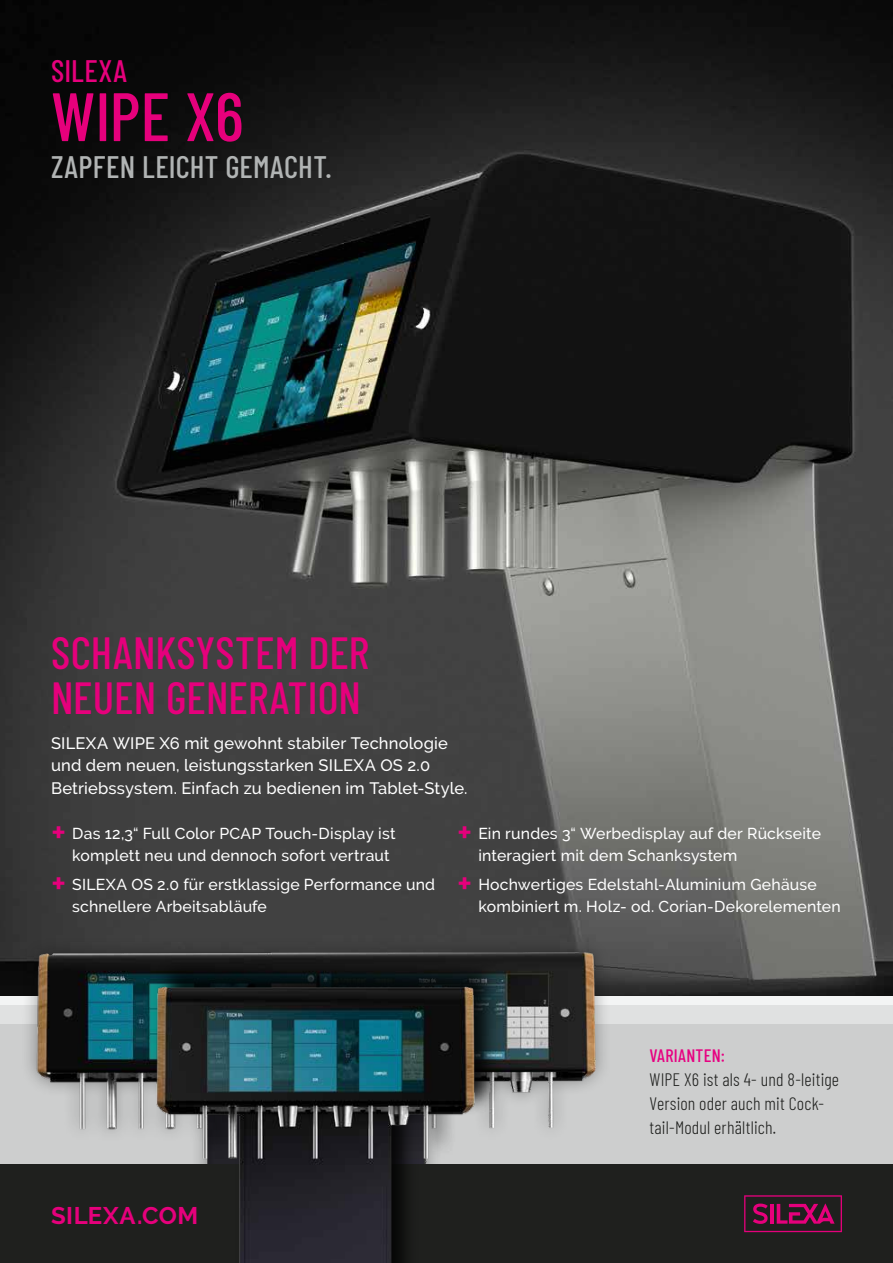
<style>
.page{position:relative;width:893px;height:1263px;background:#fff}
.page>*{position:absolute;margin:0;border:0;box-sizing:border-box;transform-origin:0 0}
.t1{font:500 68.25px "Barlow Condensed";letter-spacing:-.005em;color:#e6007c}
.t2{font:500 45px/45px "Barlow Condensed";letter-spacing:.005em;color:#e6007c}
.t3{font:600 36px "Raleway";color:#e6007c}
.t4{font:500 31.05px "Barlow Condensed";letter-spacing:.01em;color:#b1b4b4}
.t5{font:500 31.05px "Barlow Condensed";letter-spacing:.02em;color:#e6007c}
.t6{font:700 24px "Raleway";letter-spacing:.02em;color:#e6007c}
.t7{font:300 18px/24px "Barlow Condensed";letter-spacing:.01em;color:#1f201e}
.t8{font:500 18px "Barlow Condensed";letter-spacing:.015em;color:#e70081}
.t9{font:500 16.5px/22.5px "Raleway";letter-spacing:.01em;color:#fff}
.t10{font:500 15.75px/22.5px "Raleway";letter-spacing:.015em;color:#fff}
</style>
<div class="page">
<img style="left:0;top:0;width:893px;height:996px">
<div style="left:0;top:1024px;width:893px;height:140px;background:#cdcece"></div>
<div style="left:0;top:1005px;width:893px;height:19px;background:#e0e1e1"></div>
<div style="left:0;top:996px;width:893px;height:9px;background:#f3f4f4"></div>
<div style="left:21px;top:936px;width:590px;height:327px;background:#404040"></div>
<img style="left:6px;top:943px;width:606px;height:221px">
<div style="left:0;top:1164px;width:893px;height:99px;background:#1f201e"></div>
<svg style="left:744px;top:1195px;width:98px;height:37px"></svg>
<div style="left:152px;top:957px;width:350px;height:306px;background:#000;opacity:.85"></div>
<img style="left:0;top:978px;width:606px;height:285px">
<h3 class="t5" style="left:51px;top:49px;width:77px">SILEXA</h3>
<h1 class="t1" style="left:51px;top:68px;width:194px">WIPE X6</h1>
<h3 class="t4" style="left:51px;top:145px;width:282px">ZAPFEN LEICHT GEMACHT.</h3>
<h2 class="t2" style="left:51px;top:627px;width:320px">SCHANKSYSTEM DER<br>NEUEN GENERATION</h2>
<p class="t9" style="left:51px;top:731px;width:418px">SILEXA WIPE X6 mit gewohnt stabiler Technologie und dem neuen, leistungsstarken SILEXA OS 2.0<br>Betriebssystem. Einfach zu bedienen im Tablet-Style.</p>
<h3 class="t3" style="left:51px;top:811px;width:17px">+</h3>
<p class="t10" style="left:72px;top:822px;width:325px">Das 12,3“ Full Color PCAP Touch-Display ist komplett neu und dennoch sofort vertraut</p>
<h3 class="t3" style="left:51px;top:862px;width:17px">+</h3>
<p class="t10" style="left:72px;top:873px;width:364px">SILEXA OS 2.0 für erstklassige Performance und schnellere Arbeitsabläufe</p>
<h3 class="t3" style="left:457px;top:811px;width:17px">+</h3>
<p class="t10" style="left:478px;top:822px;width:344px">Ein rundes 3“ Werbedisplay auf der Rückseite interagiert mit dem Schanksystem</p>
<h3 class="t3" style="left:457px;top:862px;width:17px">+</h3>
<p class="t10" style="left:478px;top:873px;width:364px">Hochwertiges Edelstahl-Aluminium Gehäuse kombiniert m. Holz- od. Corian-Dekorelementen</p>
<h3 class="t6" style="left:51px;top:1201px;width:149px">SILEXA.COM</h3>
<p class="t8" style="left:649px;top:1043px;width:77px">VARIANTEN:</p>
<p class="t7" style="left:649px;top:1067px;width:191px">WIPE X6 ist als 4- und 8-leitige<br>Version oder auch mit Cock&shy;tail-Modul erhältlich.</p>
</div>
